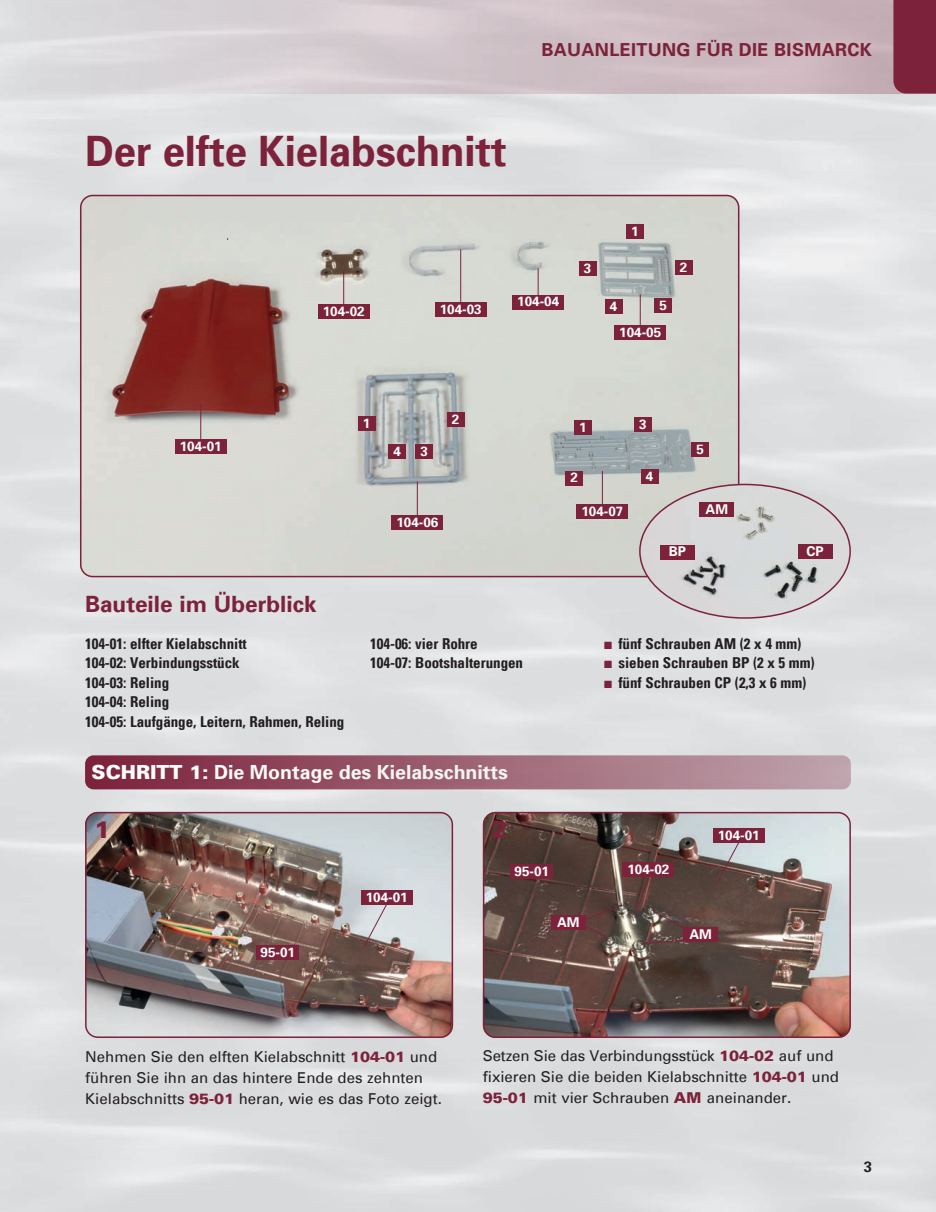
<style>
.page{position:relative;width:936px;height:1212px;background:#fff}
.page>*{position:absolute;margin:0;border:0;box-sizing:border-box;transform-origin:0 0}
.t1{font:700 42px "Univers";color:#7c223b;scale:.95 1}
.t2{font:900 24px "Univers";color:#7c223b}
.t3{font:700 22.5px "Univers";color:#7c223b}
.t4{font:700 19.5px "Univers";color:#fff}
.t5{font:700 18px "Univers";letter-spacing:.02em;color:#7c223b}
.t6{font:15px/21px "Univers";color:#231f20}
.t7{font:700 condensed 15px/19.5px "Univers";color:#231f20}
.t8{font:700 15px "Univers";color:#231f20}
.t9{font:700 13.5px "Univers";color:#fff}
.s1{font-weight:900}
.s2{color:#7c223b}
.s3{font-weight:900;color:#7c223b}
</style>
<div class="page">
<img style="left:0;top:94px;width:935px;height:1118px">
<div style="left:0;top:0;width:935px;height:94px;background:linear-gradient(to right,#dedfe1,#c7adb6)"></div>
<img style="left:80px;top:195px;width:659px;height:382px">
<div style="left:80px;top:195px;width:659px;height:382px;border:2px solid #7c223b;border-radius:12px"></div>
<div style="left:893px;top:0;width:42px;height:94px;background:#7c223b"></div>
<div style="left:85px;top:755px;width:765px;height:34px;background:linear-gradient(to right,#7c223b,#bfa4ad);border-radius:9px"></div>
<img style="left:483px;top:812px;width:367px;height:226px">
<div style="left:483px;top:812px;width:367px;height:226px;border:2px solid #7c223b;border-radius:12px"></div>
<img style="left:85px;top:812px;width:368px;height:226px">
<div style="left:85px;top:812px;width:368px;height:226px;border:2px solid #7c223b;border-radius:12px"></div>
<div style="left:256px;top:945px;width:43px;height:15px;background:#7c223b"></div>
<img style="left:639px;top:484px;width:211px;height:134px">
<div style="left:699px;top:502px;width:34px;height:15px;background:#7c223b"></div>
<hr style="left:200px;top:405px;width:1px;height:42px;background:#7c223b">
<div style="left:175px;top:439px;width:51px;height:15px;background:#7c223b"></div>
<div style="left:626px;top:225px;width:17px;height:14px;background:#7c223b"></div>
<div style="left:579px;top:261px;width:17px;height:15px;background:#7c223b"></div>
<div style="left:675px;top:260px;width:17px;height:15px;background:#7c223b"></div>
<div style="left:605px;top:299px;width:17px;height:15px;background:#7c223b"></div>
<div style="left:510px;top:864px;width:43px;height:15px;background:#7c223b"></div>
<div style="left:358px;top:416px;width:17px;height:15px;background:#7c223b"></div>
<div style="left:566px;top:471px;width:17px;height:15px;background:#7c223b"></div>
<div style="left:660px;top:545px;width:34px;height:15px;background:#7c223b"></div>
<div style="left:798px;top:544px;width:34px;height:15px;background:#7c223b"></div>
<hr style="left:343px;top:270px;width:1px;height:42px;background:#7c223b">
<div style="left:318px;top:304px;width:51px;height:15px;background:#7c223b"></div>
<hr style="left:460px;top:249px;width:1px;height:61px;background:#7c223b">
<div style="left:435px;top:302px;width:51px;height:15px;background:#7c223b"></div>
<hr style="left:537px;top:268px;width:1px;height:35px;background:#7c223b">
<div style="left:512px;top:295px;width:51px;height:14px;background:#7c223b"></div>
<hr style="left:639px;top:294px;width:1px;height:40px;background:#7c223b">
<div style="left:614px;top:325px;width:51px;height:15px;background:#7c223b"></div>
<hr style="left:417px;top:481px;width:1px;height:42px;background:#7c223b">
<div style="left:392px;top:515px;width:51px;height:15px;background:#7c223b"></div>
<hr style="left:602px;top:471px;width:1px;height:42px;background:#7c223b">
<div style="left:577px;top:504px;width:51px;height:15px;background:#7c223b"></div>
<div style="left:654px;top:298px;width:17px;height:15px;background:#7c223b"></div>
<div style="left:447px;top:412px;width:17px;height:15px;background:#7c223b"></div>
<div style="left:415px;top:444px;width:17px;height:15px;background:#7c223b"></div>
<div style="left:389px;top:444px;width:17px;height:15px;background:#7c223b"></div>
<div style="left:574px;top:420px;width:17px;height:15px;background:#7c223b"></div>
<div style="left:634px;top:417px;width:17px;height:15px;background:#7c223b"></div>
<div style="left:641px;top:469px;width:17px;height:15px;background:#7c223b"></div>
<div style="left:691px;top:442px;width:17px;height:15px;background:#7c223b"></div>
<svg style="left:363px;top:905px;width:25px;height:43px"></svg>
<div style="left:361px;top:890px;width:51px;height:15px;background:#7c223b"></div>
<svg style="left:715px;top:843px;width:24px;height:43px"></svg>
<div style="left:713px;top:828px;width:51px;height:15px;background:#7c223b"></div>
<div style="left:622px;top:862px;width:52px;height:15px;background:#7c223b"></div>
<svg style="left:571px;top:905px;width:50px;height:34px"></svg>
<div style="left:551px;top:915px;width:34px;height:15px;background:#7c223b"></div>
<svg style="left:633px;top:875px;width:63px;height:70px;background:#5f4b45"></svg>
<div style="left:683px;top:927px;width:34px;height:15px;background:#7c223b"></div>
<p class="t5" style="left:541px;top:41px;width:332px">BAUANLEITUNG FÜR DIE BISMARCK</p>
<h1 class="t1" style="left:85px;top:134px;width:445px">Der elfte Kielabschnitt</h1>
<p class="t9" style="left:323px;top:305px;width:44px">104-02</p>
<p class="t9" style="left:439px;top:303px;width:44px">104-03</p>
<p class="t9" style="left:517px;top:296px;width:44px">104-04</p>
<p class="t9" style="left:631px;top:226px;width:9px">1</p>
<p class="t9" style="left:583px;top:263px;width:9px">3</p>
<p class="t9" style="left:680px;top:261px;width:9px">2</p>
<p class="t9" style="left:609px;top:300px;width:9px">4</p>
<p class="t9" style="left:659px;top:300px;width:9px">5</p>
<p class="t9" style="left:619px;top:327px;width:44px">104-05</p>
<p class="t9" style="left:180px;top:440px;width:44px">104-01</p>
<p class="t9" style="left:363px;top:417px;width:9px">1</p>
<p class="t9" style="left:393px;top:446px;width:9px">4</p>
<p class="t9" style="left:420px;top:446px;width:9px">3</p>
<p class="t9" style="left:452px;top:413px;width:9px">2</p>
<p class="t9" style="left:396px;top:516px;width:44px">104-06</p>
<p class="t9" style="left:579px;top:421px;width:9px">1</p>
<p class="t9" style="left:639px;top:418px;width:9px">3</p>
<p class="t9" style="left:570px;top:472px;width:9px">2</p>
<p class="t9" style="left:581px;top:506px;width:44px">104-07</p>
<p class="t9" style="left:646px;top:471px;width:9px">4</p>
<p class="t9" style="left:696px;top:443px;width:9px">5</p>
<p class="t9" style="left:705px;top:503px;width:24px">AM</p>
<p class="t9" style="left:668px;top:546px;width:19px">BP</p>
<p class="t9" style="left:806px;top:545px;width:19px">CP</p>
<h3 class="t3" style="left:85px;top:594px;width:233px">Bauteile im Überblick</h3>
<p class="t7" style="left:85px;top:635px;width:261px">104-01: elfter Kielabschnitt<br>104-02: Verbindungsstück<br>104-03: Reling<br>104-04: Reling<br>104-05: Laufgänge, Leitern, Rahmen, Reling</p>
<p class="t7" style="left:370px;top:635px;width:154px">104-06: vier Rohre<br>104-07: Bootshalterungen</p>
<h3 class="t4" style="left:92px;top:764px;width:418px"><span class="s1">SCHRITT 1:</span> Die Montage des Kielabschnitts</h3>
<h2 class="t2" style="left:94px;top:818px;width:18px">1</h2>
<p class="t9" style="left:260px;top:946px;width:36px">95-01</p>
<p class="t9" style="left:365px;top:891px;width:44px">104-01</p>
<h2 class="t2" style="left:492px;top:818px;width:18px">2</h2>
<p class="t9" style="left:514px;top:866px;width:36px">95-01</p>
<p class="t9" style="left:557px;top:916px;width:24px">AM</p>
<p class="t7" style="left:604px;top:635px;width:199px"><span class="s2">■</span> fünf Schrauben AM (2 x 4 mm)</p>
<p class="t7" style="left:604px;top:654px;width:212px"><span class="s2">■</span> sieben Schrauben BP (2 x 5 mm)</p>
<p class="t7" style="left:604px;top:674px;width:204px"><span class="s2">■</span> fünf Schrauben CP (2,3 x 6 mm)</p>
<p class="t9" style="left:627px;top:863px;width:44px">104-02</p>
<p class="t9" style="left:717px;top:830px;width:44px">104-01</p>
<p class="t9" style="left:689px;top:929px;width:24px">AM</p>
<p class="t6" style="left:85px;top:1047px;width:358px">Nehmen Sie den elften Kielabschnitt <span class="s3">104-01</span> und führen Sie ihn an das hintere Ende des zehnten<br>Kielabschnitts <span class="s3">95-01</span> heran, wie es das Foto zeigt.</p>
<p class="t6" style="left:483px;top:1047px;width:357px">Setzen Sie das Verbindungsstück <span class="s3">104-02</span> auf und fixieren Sie die beiden Kielabschnitte <span class="s3">104-01</span> und<br><span class="s3">95-01</span> mit vier Schrauben <span class="s3">AM</span> aneinander.</p>
<p class="t8" style="left:863px;top:1160px;width:10px">3</p>
</div>
